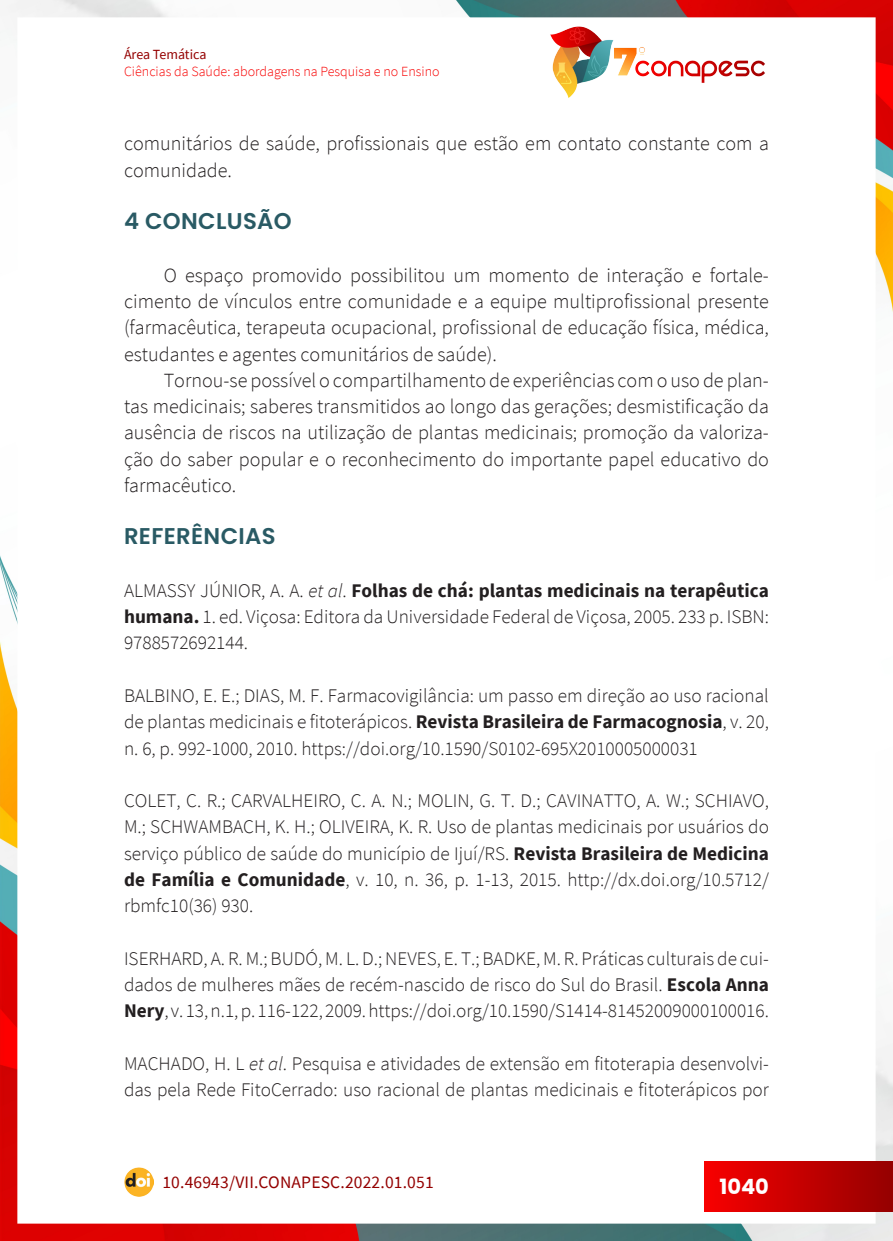
<style>
.page{position:relative;width:893px;height:1241px;background:#fff}
.page>*{position:absolute;margin:0;border:0;box-sizing:border-box;transform-origin:0 0}
._9_SUBTÍTULO_1{font:600 22.75px "Poppins";letter-spacing:.015em;color:#295a64}
.t1{font:700 21px "Poppins";color:#fff}
._7_CORPO{font:300 20.12px/26.2px "Source Sans Pro";color:#231f20;text-align:justify}
._14_REFERENCIAS{font:300 19.25px/26.2px "Source Sans Pro";color:#231f20;text-align:justify}
.t2{font:17.5px "Source Sans Pro";letter-spacing:.01em;color:#940000}
.t3{font:300 14px "Source Sans Pro";color:#f80000}
.t4{font:14px "Source Sans Pro";letter-spacing:-.005em;color:#940000}
.s1{font-style:italic}
.s2{font-weight:700}
</style>
<div class="page">
<img style="left:0;top:0;width:893px;height:1240px">
<div style="left:17px;top:17px;width:859px;height:1206px;background:#fff"></div>
<img style="left:124px;top:1167px;width:30px;height:29px">
<div style="left:704px;top:1161px;width:189px;height:49px;background:linear-gradient(to right,#f80000,#950000)"></div>
<img style="left:550px;top:26px;width:215px;height:72px">
<p class="t4" style="left:124px;top:45px;width:84px">Área Temática</p>
<p class="t3" style="left:124px;top:62px;width:317px">Ciências da Saúde: abordagens na Pesquisa e no Ensino</p>
<p class="_7_CORPO" style="left:124px;top:130px;width:646px">comunitários de saúde, profissionais que estão em contato constante com a comunidade.</p>
<p class="_9_SUBTÍTULO_1" style="left:124px;top:208px;width:169px">4 CONCLUSÃO</p>
<p class="_7_CORPO" style="left:124px;top:262px;width:646px;text-indent:40px">O espaço promovido possibilitou um momento de interação e fortale&shy;cimento de vínculos entre comunidade e a equipe multiprofissional presente (farmacêutica, terapeuta ocupacional, profissional de educação física, médica, estudantes e agentes comunitários de saúde).</p>
<p class="_7_CORPO" style="left:124px;top:367px;width:646px;text-indent:40px">Tornou-se possível o compartilhamento de experiências com o uso de plan&shy;tas medicinais; saberes transmitidos ao longo das gerações; desmistificação da ausência de riscos na utilização de plantas medicinais; promoção da valoriza&shy;ção do saber popular e o reconhecimento do importante papel educativo do farmacêutico.</p>
<p class="_9_SUBTÍTULO_1" style="left:124px;top:523px;width:153px">REFERÊNCIAS</p>
<p class="_14_REFERENCIAS" style="left:124px;top:577px;width:646px">ALMASSY JÚNIOR, A. A. <span class="s1">et al</span>. <span class="s2">Folhas de chá: plantas medicinais na terapêutica humana.</span> 1. ed. Viçosa: Editora da Universidade Federal de Viçosa, 2005. 233 p. ISBN:<br>9788572692144.</p>
<p class="_14_REFERENCIAS" style="left:124px;top:682px;width:646px">BALBINO, E. E.; DIAS, M. F. Farmacovigilância: um passo em direção ao uso racional de plantas medicinais e fitoterápicos. <span class="s2">Revista Brasileira de Farmacognosia</span>, v. 20, n. 6, p. 992-1000, 2010. https://doi.org/10.1590/S0102-695X2010005000031</p>
<p class="_14_REFERENCIAS" style="left:124px;top:787px;width:646px">COLET, C. R.; CARVALHEIRO, C. A. N.; MOLIN, G. T. D.; CAVINATTO, A. W.; SCHIAVO, M.; SCHWAMBACH, K. H.; OLIVEIRA, K. R. Uso de plantas medicinais por usuários do serviço público de saúde do município de Ijuí/RS. <span class="s2">Revista Brasileira de Medicina de Família e Comunidade</span>, v. 10, n. 36, p. 1-13, 2015. http://dx.doi.org/10.5712/ rbmfc10(36) 930.</p>
<p class="_14_REFERENCIAS" style="left:124px;top:945px;width:646px">ISERHARD, A. R. M.; BUDÓ, M. L. D.; NEVES, E. T.; BADKE, M. R. Práticas culturais de cui&shy;dados de mulheres mães de recém-nascido de risco do Sul do Brasil. <span class="s2">Escola Anna Nery</span>, v. 13, n.1, p. 116-122, 2009. https://doi.org/10.1590/S1414-81452009000100016.</p>
<p class="_14_REFERENCIAS" style="left:124px;top:1050px;width:646px">MACHADO, H. L <span class="s1">et al</span>. Pesquisa e atividades de extensão em fitoterapia desenvolvi&shy;das pela Rede FitoCerrado: uso racional de plantas medicinais e fitoterápicos por</p>
<p class="t2" style="left:162px;top:1170px;width:273px">10.46943/VII.CONAPESC.2022.01.051</p>
<p class="t1" style="left:719px;top:1173px;width:51px">1040</p>
</div>
